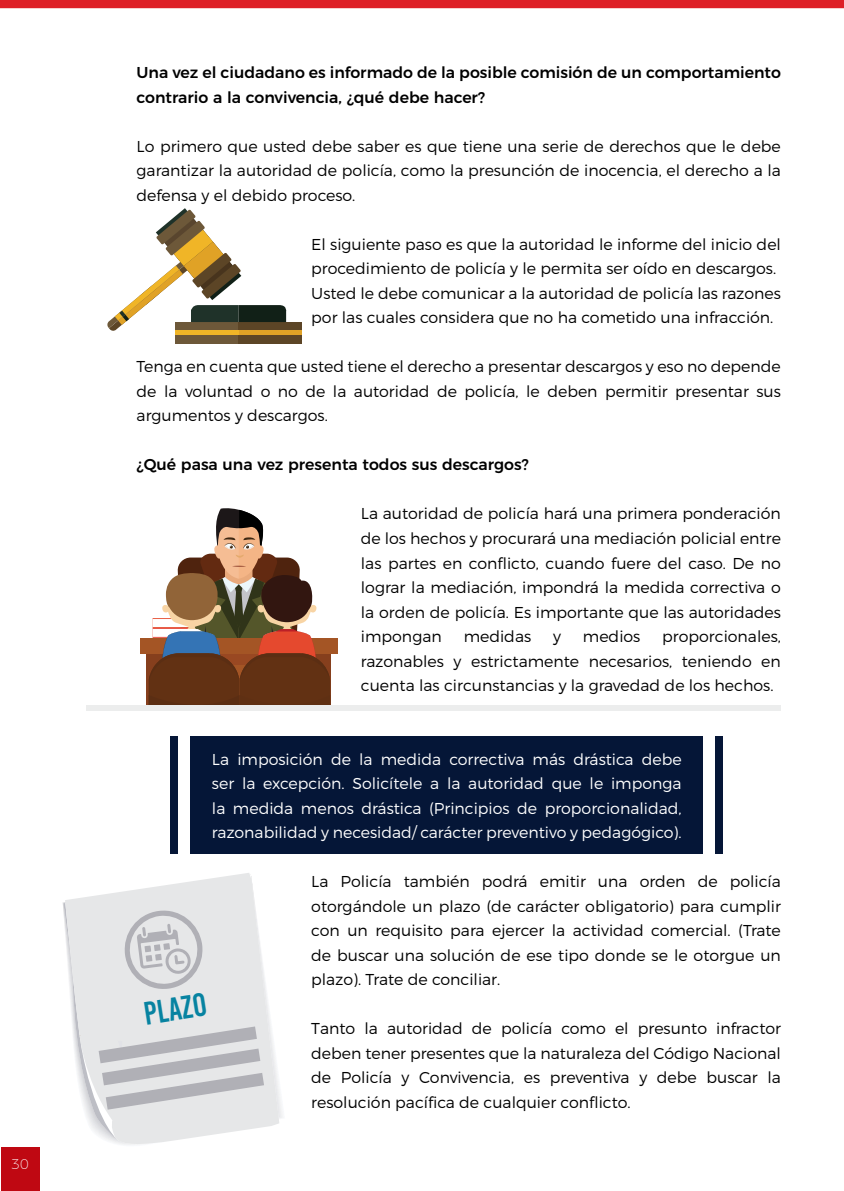
<style>
.page{position:relative;width:844px;height:1191px;background:#fff}
.page>*{position:absolute;margin:0;border:0;box-sizing:border-box;transform-origin:0 0}
.t1{font:32.55px "Bebas Kai";color:#0783a1}
.t2{font:300 15.75px/24.5px "Montserrat";color:#000;text-align:justify}
.t3{font:300 15.75px/24.5px "Montserrat";color:#fff;text-align:justify}
.t4{font:500 15.75px/24.5px "Montserrat";color:#000}
.t5{font:200 14px "Montserrat Alternates";color:#fff}
</style>
<div class="page">
<div style="left:1px;top:1147px;width:39px;height:44px;background:#bf0812"></div>
<div style="left:0;top:0;width:843px;height:8px;background:#de1f26"></div>
<div style="left:190px;top:736px;width:512px;height:118px;background:#051637"></div>
<div style="left:170px;top:736px;width:7px;height:118px;background:#051637"></div>
<div style="left:715px;top:736px;width:7px;height:118px;background:#051637"></div>
<div style="left:175px;top:322px;width:63px;height:21px;background:#6d5839"></div>
<div style="left:238px;top:322px;width:64px;height:21px;background:#5c4526"></div>
<hr style="left:238px;top:330px;width:64px;height:4px;background:#e0a226">
<hr style="left:175px;top:330px;width:63px;height:4px;background:#f0b527">
<svg style="left:107px;top:208px;width:180px;height:123px"></svg>
<svg style="left:330px;top:653px;width:1px;height:52px"></svg>
<div style="left:147px;top:653px;width:37px;height:53px;background:#7a3a19"></div>
<div style="left:140px;top:638px;width:197px;height:15px;background:#a45525"></div>
<svg style="left:149px;top:508px;width:181px;height:197px"></svg>
<div style="left:86px;top:705px;width:694px;height:5px;background:#eceded"></div>
<svg style="left:65px;top:873px;width:214px;height:272px"></svg>
<svg style="left:63px;top:902px;width:201px;height:239px;background:#dedfe1"></svg>
<p class="t5" style="left:11px;top:1153px;width:19px">30</p>
<p class="t4" style="left:137px;top:59px;width:645px">Una vez el ciudadano es informado de la posible comisión de un comportamiento contrario a la convivencia, ¿qué debe hacer?</p>
<p class="t2" style="left:137px;top:134px;width:645px">Lo primero que usted debe saber es que tiene una serie de derechos que le debe garantizar la autoridad de policía, como la presunción de inocencia, el derecho a la defensa y el debido proceso.</p>
<p class="t2" style="left:311px;top:232px;width:471px;text-align:left">El siguiente paso es que la autoridad le informe del inicio del procedimiento de policía y le permita ser oído en descargos.<br>Usted le debe comunicar a la autoridad de policía las razones por las cuales considera que no ha cometido una infracción.</p>
<p class="t2" style="left:137px;top:354px;width:645px">Tenga en cuenta que usted tiene el derecho a presentar descargos y eso no depende de la voluntad o no de la autoridad de policía, le deben permitir presentar sus argumentos y descargos.</p>
<p class="t4" style="left:137px;top:451px;width:393px">¿Qué pasa una vez presenta todos sus descargos?</p>
<p class="t2" style="left:361px;top:501px;width:421px">La autoridad de policía hará una primera ponderación de los hechos y procurará una mediación policial entre las partes en conflicto, cuando fuere del caso. De no lograr la mediación, impondrá la medida correctiva o la orden de policía. Es importante que las autoridades impongan</p>
<p class="t2" style="left:361px;top:624px;width:421px;text-indent:301px">proporcionales, razonables y estrictamente necesarios, teniendo en cuenta las circunstancias y la gravedad de los hechos.</p>
<p class="t2" style="left:463px;top:624px;width:69px">medidas</p>
<p class="t2" style="left:553px;top:624px;width:9px">y</p>
<p class="t2" style="left:582px;top:624px;width:59px">medios</p>
<p class="t3" style="left:212px;top:746px;width:471px">La imposición de la medida correctiva más drástica debe ser la excepción. Solicítele a la autoridad que le imponga la medida menos drástica (Principios de proporcionalidad, razonabilidad y necesidad/ carácter preventivo y pedagógico).</p>
<p class="t2" style="left:311px;top:869px;width:471px">La Policía también podrá emitir una orden de policía otorgándole un plazo (de carácter obligatorio) para cumplir con un requisito para ejercer la actividad comercial. (Trate de buscar una solución de ese tipo donde se le otorgue un plazo). Trate de conciliar.</p>
<p class="t2" style="left:311px;top:1016px;width:471px">Tanto la autoridad de policía como el presunto infractor deben tener presentes que la naturaleza del Código Nacional de Policía y Convivencia, es preventiva y debe buscar la resolución pacífica de cualquier conflicto.</p>
<h1 class="t1" style="left:141px;top:996px;width:64px;rotate:-9deg">PLAZO</h1>
</div>
